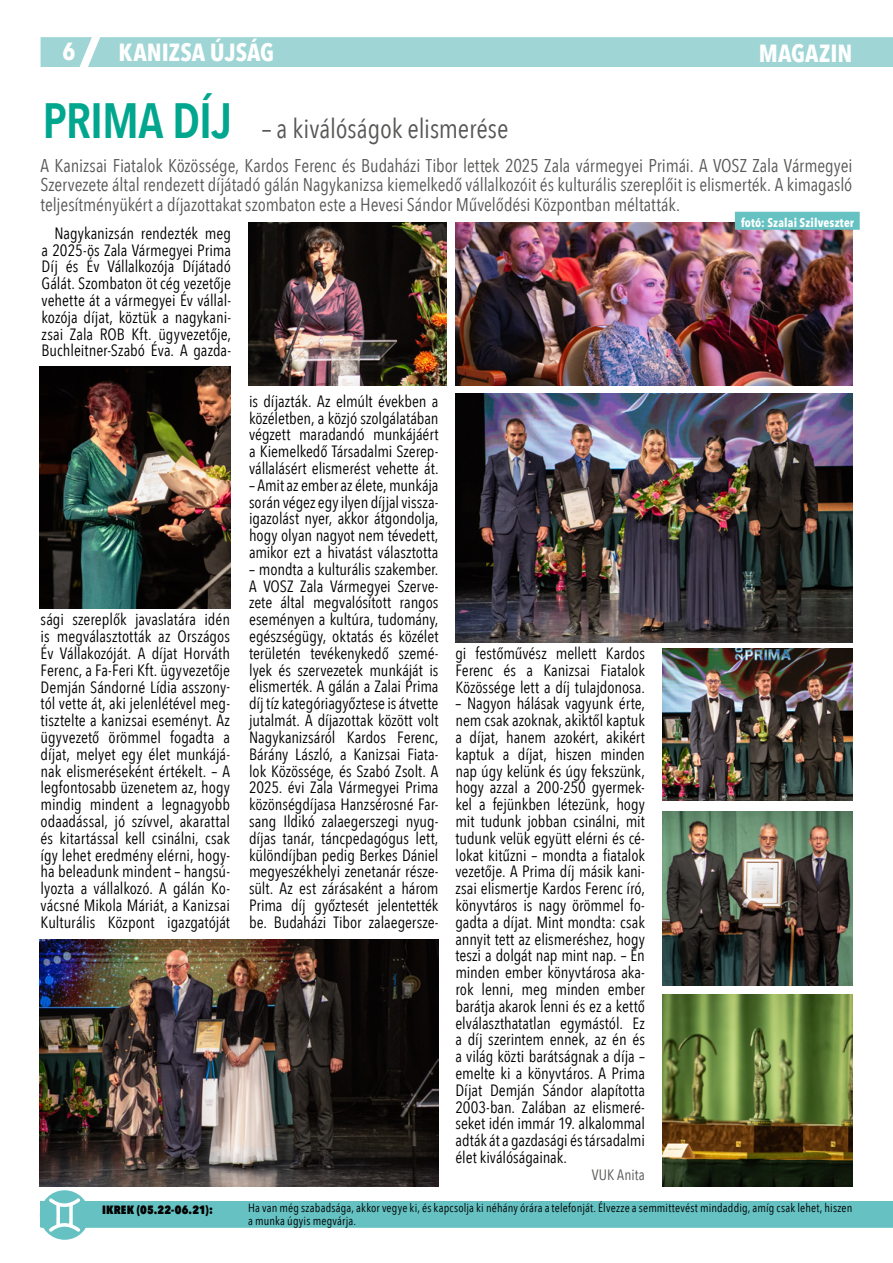
<style>
.page{position:relative;width:893px;height:1263px;background:#fff}
.page>*{position:absolute;margin:0;border:0;box-sizing:border-box;transform-origin:0 0}
.t1{font:600 49.5px "Avenir Next Condensed";letter-spacing:-.02em;color:#00a68d}
.t2{font:27px "Avenir Next Condensed";letter-spacing:-.005em;color:#575756}
.t3{font:700 24.75px "Avenir Next Condensed";color:#fff}
.t4{font:18.45px/19.5px "Avenir Next Condensed";letter-spacing:-.005em;color:#575756;text-align:justify}
.t5{font:16.35px/16.8px "Avenir Next Condensed";letter-spacing:-.005em;color:#000;text-align:justify}
.t6{font:15px "Avenir Next Condensed";letter-spacing:.01em;color:#575756}
.t7{font:700 12.3px "Avenir Next Condensed";letter-spacing:.015em;color:#fff}
.t8{font:12px/13px "Avenir Next Condensed";letter-spacing:.015em;color:#000}
.t9{font:800 12px "Avenir Next Condensed";letter-spacing:.015em;color:#000}
</style>
<div class="page">
<img style="left:455px;top:222px;width:397px;height:163px">
<img style="left:40px;top:367px;width:190px;height:241px">
<img style="left:40px;top:940px;width:398px;height:246px">
<img style="left:248px;top:222px;width:198px;height:163px">
<img style="left:455px;top:393px;width:397px;height:249px">
<img style="left:663px;top:648px;width:189px;height:152px">
<img style="left:663px;top:811px;width:189px;height:175px">
<img style="left:663px;top:995px;width:189px;height:191px">
<hr style="left:41px;top:1225px;width:852px;height:3px;background:#65c1c2">
<div style="left:41px;top:37px;width:852px;height:30px;background:#9fd5d5"></div>
<div style="left:41px;top:1201px;width:852px;height:26px;background:#65c1c2"></div>
<div style="left:40px;top:1190px;width:49px;height:50px;background:#66c2c2;border-radius:50%"></div>
<svg style="left:49px;top:1198px;width:31px;height:34px"></svg>
<div style="left:735px;top:212px;width:125px;height:18px;background:#65c1c2"></div>
<h3 class="t3" style="left:63px;top:37px;width:14px">6</h3>
<h3 class="t3" style="left:119px;top:38px;width:157px">KANIZSA ÚJSÁG</h3>
<h3 class="t3" style="left:759px;top:39px;width:95px">MAGAZIN</h3>
<h1 class="t1" style="left:43px;top:78px;width:191px">PRIMA DÍJ</h1>
<p class="t4" style="left:41px;top:155px;width:813px">A Kanizsai Fiatalok Közössége, Kardos Ferenc és Budaházi Tibor lettek 2025 Zala vármegyei Primái. A VOSZ Zala Vármegyei Szervezete által rendezett díjátadó gálán Nagykanizsa kiemelkedő vállalkozóit és kulturális szereplőit is elismerték. A kimagasló teljesítményükért a díjazottakat szombaton este a Hevesi Sándor Művelődési Központban méltatták.</p>
<p class="t5" style="left:42px;top:224px;width:191px;text-indent:13px">Nagykanizsán rendezték meg a 2025-ös Zala Vármegyei Prima Díj és Év Vállalkozója Díjátadó Gálát. Szombaton öt cég vezetője vehette át a vármegyei Év vállal&shy;kozója díjat, köztük a nagykani&shy;zsai Zala ROB Kft. ügyvezetője, Buchleitner-Szabó Éva. A gazda-</p>
<p class="t5" style="left:249px;top:392px;width:191px">is díjazták. Az elmúlt években a közéletben, a közjó szolgálatában végzett maradandó munkájáért a Kiemelkedő Társadalmi Szerep&shy;vállalásért elismerést vehette át.</p>
<p class="t5" style="left:249px;top:476px;width:191px">– Amit az ember az élete, munkája során végez egy ilyen díjjal vissza&shy;igazolást nyer, akkor átgondolja, hogy olyan nagyot nem tévedett, amikor ezt a hivatást választotta</p>
<p class="t5" style="left:249px;top:560px;width:191px">– mondta a kulturális szakember.<br>A VOSZ Zala Vármegyei Szerve&shy;zete által megvalósított rangos eseményen a kultúra, tudomány, egészségügy, oktatás és közélet területén tevékenykedő szemé&shy;lyek és szervezetek munkáját is elismerték. A gálán a Zalai Prima díj tíz kategóriagyőztese is átvette jutalmát. A díjazottak között volt Nagykanizsáról Kardos Ferenc, Bárány László, a Kanizsai Fiata&shy;lok Közössége, és Szabó Zsolt. A 2025. évi Zala Vármegyei Prima közönségdíjasa Hanzsérosné Far&shy;sang Ildikó zalaegerszegi nyug&shy;díjas tanár, táncpedagógus lett, különdíjban pedig Berkes Dániel megyeszékhelyi zenetanár része&shy;sült. Az est zárásaként a három Prima díj győztesét jelentették be. Budaházi Tibor zalaegersze-</p>
<h2 class="t2" style="left:262px;top:105px;width:248px">– a kiválóságok elismerése</h2>
<p class="t7" style="left:741px;top:215px;width:115px">fotó: Szalai Szilveszter</p>
<p class="t5" style="left:41px;top:610px;width:191px">sági szereplők javaslatára idén is megválasztották az Országos Év Vállakozóját. A díjat Horváth Ferenc, a Fa-Feri Kft. ügyvezetője Demján Sándorné Lídia asszony&shy;tól vette át, aki jelenlétével meg&shy;tisztelte a kanizsai eseményt. Az ügyvezető örömmel fogadta a díjat, melyet egy élet munkájá&shy;nak elismeréseként értékelt. – A legfontosabb üzenetem az, hogy mindig mindent a legnagyobb odaadással, jó szívvel, akarattal és kitartással kell csinálni, csak így lehet eredmény elérni, hogy&shy;ha beleadunk mindent – hangsú&shy;lyozta a vállalkozó. A gálán Ko&shy;vácsné Mikola Máriát, a Kanizsai Kulturális Központ igazgatóját</p>
<p class="t5" style="left:455px;top:644px;width:191px">gi festőművész mellett Kardos Ferenc és a Kanizsai Fiatalok Közössége lett a díj tulajdonosa.</p>
<p class="t5" style="left:455px;top:694px;width:191px">– Nagyon hálásak vagyunk érte, nem csak azoknak, akiktől kaptuk a díjat, hanem azokért, akikért kaptuk a díjat, hiszen minden nap úgy kelünk és úgy fekszünk, hogy azzal a 200-250 gyermek&shy;kel a fejünkben létezünk, hogy mit tudunk jobban csinálni, mit tudunk velük együtt elérni és cé&shy;lokat kitűzni – mondta a fiatalok vezetője. A Prima díj másik kani&shy;zsai elismertje Kardos Ferenc író, könyvtáros is nagy örömmel fo&shy;gadta a díjat. Mint mondta: csak annyit tett az elismeréshez, hogy teszi a dolgát nap mint nap. – Én minden ember könyvtárosa aka&shy;rok lenni, meg minden ember barátja akarok lenni és ez a kettő elválaszthatatlan egymástól. Ez a díj szerintem ennek, az én és a világ közti barátságnak a díja – emelte ki a könyvtáros. A Prima Díjat Demján Sándor alapította 2003-ban. Zalában az elismeré&shy;seket idén immár 19. alkalommal adták át a gazdasági és társadalmi élet kiválóságainak.</p>
<p class="t6" style="left:592px;top:1162px;width:55px">VUK Anita</p>
<p class="t9" style="left:102px;top:1202px;width:112px">IKREK (05.22-06.21):</p>
<p class="t8" style="left:248px;top:1201px;width:606px">Ha van még szabadsága, akkor vegye ki, és kapcsolja ki néhány órára a telefonját. Élvezze a semmittevést mindaddig, amíg csak lehet, hiszen a munka úgyis megvárja.</p>
</div>
